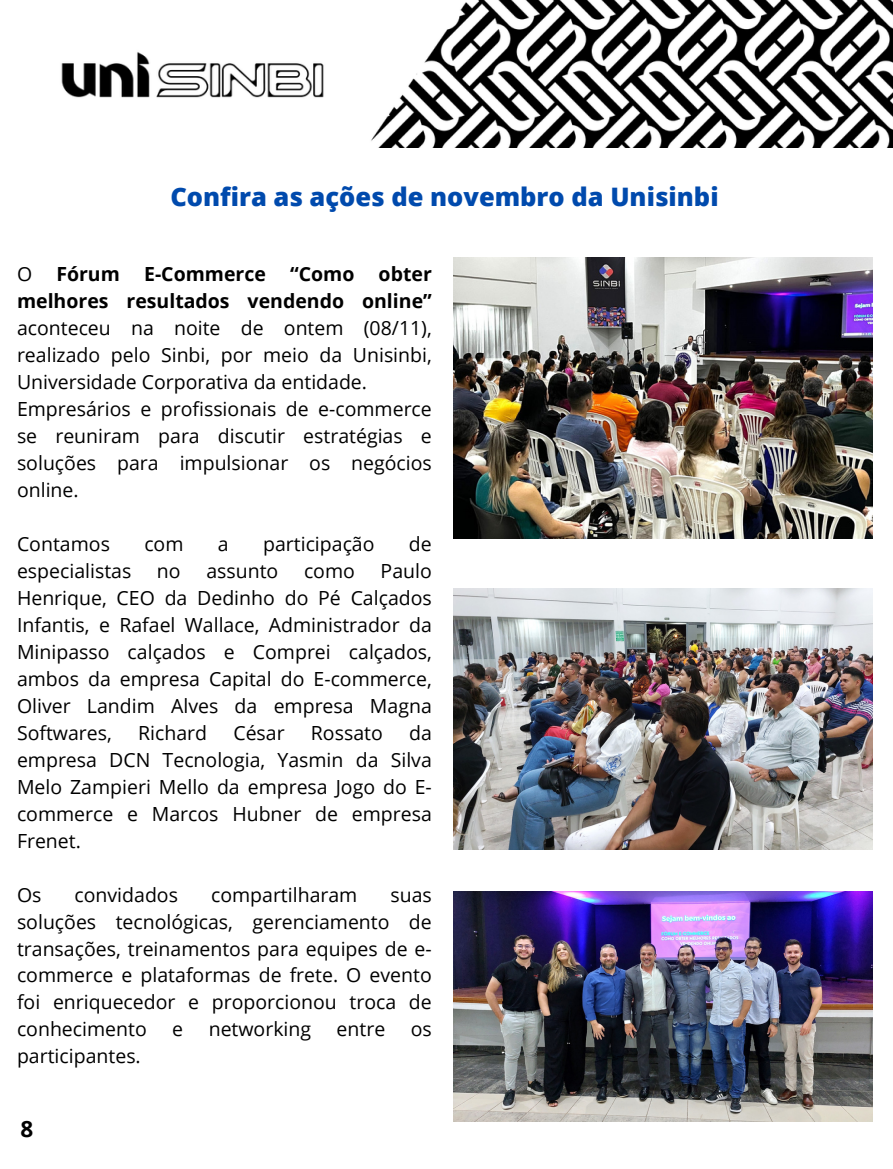
<style>
.page{position:relative;width:893px;height:1169px;background:#fff}
.page>*{position:absolute;margin:0;border:0;box-sizing:border-box;transform-origin:0 0}
.t1{font:800 25.5px "Open Sans";color:#004aad}
.t2{font:700 22.5px "Open Sans";color:#000}
.t3{font:19.5px/27px "Open Sans";color:#000;text-align:justify}
.s1{font-weight:700}
</style>
<div class="page">
<img style="left:371px;top:0;width:521px;height:147px">
<img style="left:61px;top:52px;width:263px;height:46px">
<img style="left:454px;top:891px;width:418px;height:230px">
<img style="left:454px;top:258px;width:418px;height:281px">
<img style="left:454px;top:589px;width:418px;height:261px">
<p class="t1" style="left:170px;top:179px;width:549px">Confira as ações de novembro da Unisinbi</p>
<p class="t3" style="left:17px;top:260px;width:416px">O <span class="s1">Fórum E-Commerce “Como obter melhores resultados vendendo online” </span>aconteceu na noite de ontem (08/11), realizado pelo Sinbi, por meio da Unisinbi, Universidade Corporativa da entidade.</p>
<p class="t3" style="left:17px;top:395px;width:416px">Empresários e profissionais de e-commerce se reuniram para discutir estratégias e soluções para impulsionar os negócios online.</p>
<p class="t3" style="left:17px;top:530px;width:94px">Contamos</p>
<p class="t3" style="left:144px;top:530px;width:41px">com</p>
<p class="t3" style="left:218px;top:530px;width:12px">a</p>
<p class="t3" style="left:263px;top:530px;width:113px">participação</p>
<p class="t3" style="left:409px;top:530px;width:24px">de</p>
<p class="t3" style="left:17px;top:557px;width:116px">especialistas</p>
<p class="t3" style="left:157px;top:557px;width:25px">no</p>
<p class="t3" style="left:206px;top:557px;width:73px">assunto</p>
<p class="t3" style="left:304px;top:557px;width:52px">como</p>
<p class="t3" style="left:17px;top:557px;width:416px;text-indent:363px">Paulo Henrique, CEO da Dedinho do Pé Calçados Infantis, e Rafael Wallace, Administrador da Minipasso calçados e Comprei calçados, ambos da empresa Capital do E-commerce, Oliver Landim Alves da empresa Magna Softwares,</p>
<p class="t3" style="left:138px;top:719px;width:70px">Richard</p>
<p class="t3" style="left:233px;top:719px;width:53px">César</p>
<p class="t3" style="left:311px;top:719px;width:73px">Rossato</p>
<p class="t3" style="left:17px;top:719px;width:416px;text-indent:392px">da empresa DCN Tecnologia, Yasmin da Silva Melo Zampieri Mello da empresa Jogo do E&shy;commerce e Marcos Hubner de empresa Frenet.</p>
<p class="t3" style="left:17px;top:880px;width:26px">Os</p>
<p class="t3" style="left:74px;top:880px;width:105px">convidados</p>
<p class="t3" style="left:211px;top:880px;width:148px">compartilharam</p>
<p class="t3" style="left:17px;top:880px;width:416px;text-indent:373px">suas soluções tecnológicas, gerenciamento de transações, treinamentos para equipes de e&shy;commerce e plataformas de frete. O evento foi enriquecedor e proporcionou troca de conhecimento</p>
<p class="t3" style="left:172px;top:1015px;width:12px">e</p>
<p class="t3" style="left:209px;top:1015px;width:104px">networking</p>
<p class="t3" style="left:336px;top:1015px;width:50px">entre</p>
<p class="t3" style="left:411px;top:1015px;width:23px">os</p>
<p class="t3" style="left:17px;top:1042px;width:125px">participantes.</p>
<p class="t2" style="left:20px;top:1113px;width:14px">8</p>
</div>
